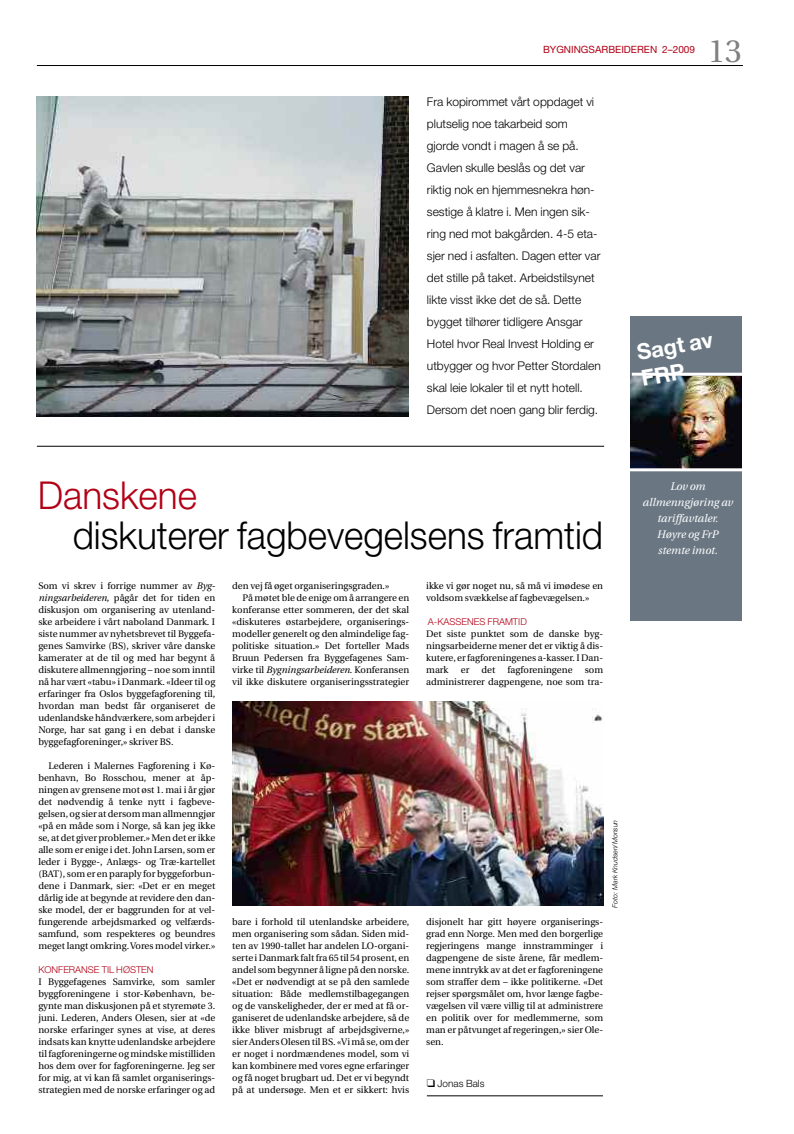
<style>
.page{position:relative;width:794px;height:1134px;background:#fff}
.page>*{position:absolute;margin:0;border:0;box-sizing:border-box;transform-origin:0 0}
.t1{font:300 38.5px "Helvetica Neue";color:#000;scale:.96 1}
.t2{font:300 38.5px "Helvetica Neue";color:#b10016;scale:.96 1}
.t3{font:32px "Utopia";color:#808080}
.t4{font:700 22px/26px "Helvetica Neue";color:#fff}
.t5{font:300 12px/22px "Helvetica Neue";color:#000}
.t6{font:italic 11px/16px "Utopia";color:#fff;text-align:center}
.t7{font:10px "Helvetica Neue";color:#b10016}
.t8{font:300 10px "Helvetica Neue";color:#000}
.t9{font:9.5px/12px "Utopia";color:#000;text-align:justify}
.t10{font:300 9.5px "Helvetica Neue";color:#b10016}
.t11{font:italic 300 7px "Helvetica Neue";color:#000}
.s1{font-style:italic}
</style>
<div class="page">
<hr style="left:37px;top:65px;width:706px;height:1px;background:#000">
<hr style="left:427px;top:1096px;width:176px;height:1px;background:#000">
<img style="left:232px;top:702px;width:372px;height:204px">
<img style="left:37px;top:96px;width:372px;height:320px">
<hr style="left:37px;top:446px;width:567px;height:1px;background:#000">
<div style="left:630px;top:316px;width:112px;height:304px;background:#6a7783"></div>
<img style="left:630px;top:376px;width:112px;height:92px">
<hr style="left:632px;top:373px;width:124px;height:3px;background:#fff">
<hr style="left:627px;top:468px;width:125px;height:3px;background:#fff">
<p class="t7" style="left:543px;top:46px;width:154px">BYGNINGSARBEIDEREN 2–2009</p>
<h2 class="t3" style="left:708px;top:38px;width:35px">13</h2>
<p class="t5" style="left:427px;top:92px;width:175px">Fra kopirommet vårt oppdaget vi plutselig noe takarbeid som gjorde vondt i magen å se på.<br>Gavlen skulle beslås og det var riktig nok en hjemmesnekra høn&shy;sestige å klatre i. Men ingen sik&shy;ring ned mot bakgården. 4-5 eta&shy;sjer ned i asfalten. Dagen etter var det stille på taket. Arbeidstilsynet likte visst ikke det de så. Dette bygget tilhører tidligere Ansgar<br>Hotel hvor Real Invest Holding er utbygger og hvor Petter Stordalen skal leie lokaler til et nytt hotell.<br>Dersom det noen gang blir ferdig.</p>
<h3 class="t4" style="left:635px;top:342px;width:79px;rotate:-10deg">Sagt av<br>FRP</h3>
<h1 class="t2" style="left:38px;top:482px;width:167px">Danskene</h1>
<h1 class="t1" style="left:73px;top:522px;width:554px">diskuterer fagbevegelsens framtid</h1>
<p class="t9" style="left:38px;top:581px;width:178px">Som vi skrev i forrige nummer av <span class="s1">Byg&shy;ningsarbeideren</span>, pågår det for tiden en diskusjon om organisering av utenland&shy;ske arbeidere i vårt naboland Danmark. I siste nummer av nyhetsbrevet til Byggefa&shy;genes Samvirke (BS), skriver våre danske kamerater at de til og med har begynt å diskutere allmenngjøring – noe som inntil nå har vært «tabu» i Danmark. «Ideer til og erfaringer fra Oslos byggefagforening til, hvordan man bedst får organiseret de udenlandskehåndværkere, somarbejderi Norge, har sat gang i en debat i danske byggefagforeninger,» skriver BS.</p>
<p class="t9" style="left:38px;top:761px;width:178px;text-indent:10px">Lederen i Malernes Fagforening i Kø&shy;benhavn, Bo Rosschou, mener at åp&shy;ningen av grensene mot øst 1. mai i år gjør det nødvendig å tenke nytt i fagbeve&shy;gelsen,og sier atdersommanallmenngjør «på en måde som i Norge, så kan jeg ikke se, at det giverproblemer.»Mendet erikke alle som er enige i det. John Larsen, som er leder i Bygge-, Anlægs- og Træ-kartellet (BAT), som er en paraply for byggeforbun&shy;dene i Danmark, sier: «Det er en meget dårlig ide at begynde at revidere den dan&shy;ske model, der er baggrunden for at vel&shy;fungerende arbejdsmarked og velfærds&shy;samfund, som respekteres og beundres meget langt omkring.Vores model virker.»</p>
<p class="t10" style="left:38px;top:966px;width:117px">KONFERANSE TIL HØSTEN</p>
<p class="t9" style="left:38px;top:977px;width:178px">I Byggefagenes Samvirke, som samler byggforeningene i stor-København, be&shy;gynte man diskusjonen på et styremøte 3. juni. Lederen, Anders Olesen, sier at «de norske erfaringer synes at vise, at deres indsats kan knytte udenlandske arbejdere tilfagforeningerne ogmindskemistilliden hos dem over for fagforeningerne. Jeg ser for mig, at vi kan få samlet organiserings&shy;strategien med de norske erfaringer og ad</p>
<p class="t9" style="left:232px;top:581px;width:158px">den vej få øget organiseringsgraden.»</p>
<p class="t9" style="left:242px;top:593px;width:168px">På møtet ble de enige om å arrangere en</p>
<p class="t9" style="left:232px;top:605px;width:178px">konferanse etter sommeren, der det skal</p>
<p class="t9" style="left:232px;top:617px;width:178px">«diskuteres østarbejdere, organiserings-</p>
<p class="t9" style="left:232px;top:629px;width:178px">modeller generelt og den almindelige fag-</p>
<p class="t9" style="left:232px;top:641px;width:178px">politiske situation.» Det forteller Mads</p>
<p class="t9" style="left:232px;top:653px;width:178px">Bruun Pedersen fra Byggefagenes Sam-</p>
<p class="t9" style="left:232px;top:665px;width:178px">virke til <span class="s1">Bygningsarbeideren</span>. Konferansen</p>
<p class="t9" style="left:232px;top:677px;width:178px">vil ikke diskutere organiseringsstrategier</p>
<p class="t9" style="left:232px;top:917px;width:178px">bare i forhold til utenlandske arbeidere, men organisering som sådan. Siden mid&shy;ten av 1990-tallet har andelen LO-organi&shy;serte iDanmark faltfra 65 til 54prosent, en andel sombegynner å lignepådennorske. «Det er nødvendigt at se på den samlede situation: Både medlemstilbagegangen og de vanskeligheder, der er med at få or&shy;ganiseret de udenlandske arbejdere, så de ikke bliver misbrugt af arbejdsgiverne,» sierAndersOlesentilBS. «Vimå se, omder er noget i nordmændenes model, som vi kan kombinere med vores egne erfaringer og få noget brugbart ud. Det er vi begyndt på at undersøge. Men et er sikkert: hvis</p>
<p class="t9" style="left:426px;top:581px;width:178px">ikke vi gør noget nu, så må vi imødese en voldsom svækkelse af fagbevægelsen.»</p>
<p class="t10" style="left:428px;top:618px;width:100px">A-KASSENES FRAMTID</p>
<p class="t9" style="left:426px;top:629px;width:178px">Det siste punktet som de danske byg&shy;ningsarbeiderne mener det er viktig å dis&shy;kutere, erfagforeningenes a-kasser.IDan&shy;mark</p>
<p class="t9" style="left:461px;top:665px;width:10px">er</p>
<p class="t9" style="left:481px;top:665px;width:15px">det</p>
<p class="t9" style="left:507px;top:665px;width:66px">fagforeningene</p>
<p class="t9" style="left:426px;top:665px;width:178px;text-align:right">som<br>administrerer dagpengene, noe som tra-</p>
<p class="t9" style="left:426px;top:917px;width:178px">disjonelt har gitt høyere organiserings&shy;grad enn Norge. Men med den borgerlige regjeringens mange innstramminger i dagpengene de siste årene, får medlem&shy;mene inntrykk av at det er fagforeningene som straffer dem – ikke politikerne. «Det rejser spørgsmålet om, hvor længe fagbe&shy;vægelsen vil være villig til at administrere en politik over for medlemmerne, som man er påtvunget af regeringen,» sier Ole&shy;sen.</p>
<p class="t11" style="left:612px;top:907px;width:89px;rotate:-90deg">Foto: Mark Knudsen/Monsun</p>
<p class="t8" style="left:427px;top:1080px;width:59px">❑ Jonas Bals</p>
<p class="t6" style="left:642px;top:479px;width:92px">Lov om allmenngjøring av tariffavtaler.<br>Høyre og FrP stemte imot.</p>
</div>
